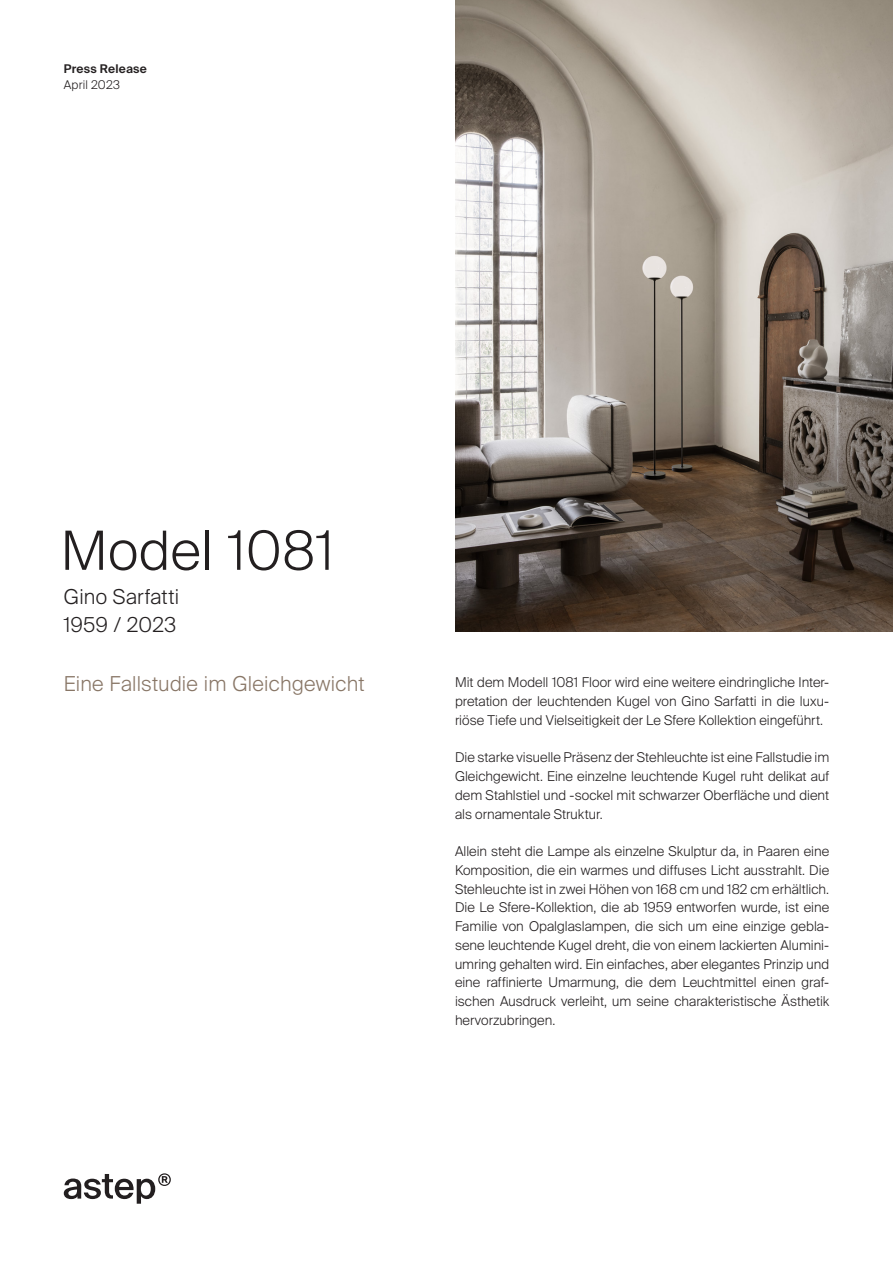
<style>
.page{position:relative;width:893px;height:1263px;background:#fff}
.page>*{position:absolute;margin:0;border:0;box-sizing:border-box;transform-origin:0 0}
.astep_sans_title_nam{font:54px "Astep Sans Light";letter-spacing:.01em;color:#231f20}
.astep_sans_intro{font:20.55px "Astep Sans Light";letter-spacing:.015em;color:#887666}
.astep_sans_intro-2{font:20.55px "Astep Sans Light";letter-spacing:.015em;color:#231f20}
.astep_sans_text{font:13.5px/18.8px "Astep Sans Light";color:#231f20;text-align:justify}
.t1{font:12px "Astep Sans Semibold";letter-spacing:.02em;color:#231f20}
.t2{font:12px "Astep Sans Light";letter-spacing:.02em;color:#231f20}
</style>
<div class="page">
<svg style="left:64px;top:1173px;width:107px;height:31px"></svg>
<img style="left:455px;top:0;width:438px;height:631px">
<p class="t1" style="left:64px;top:61px;width:85px">Press Release</p>
<p class="t2" style="left:64px;top:78px;width:58px">April 2023</p>
<p class="astep_sans_title_nam" style="left:61px;top:519px;width:275px">Model 1081</p>
<p class="astep_sans_intro-2" style="left:64px;top:584px;width:117px">Gino Sarfatti</p>
<p class="astep_sans_intro-2" style="left:64px;top:612px;width:114px">1959 / 2023</p>
<p class="astep_sans_intro" style="left:64px;top:672px;width:302px">Eine Fallstudie im Gleichgewicht</p>
<p class="astep_sans_text" style="left:455px;top:673px;width:376px">Mit dem Modell 1081 Floor wird eine weitere eindringliche Inter&shy;pretation der leuchtenden Kugel von Gino Sarfatti in die luxu&shy;riöse Tiefe und Vielseitigkeit der Le Sfere Kollektion eingeführt.</p>
<p class="astep_sans_text" style="left:455px;top:748px;width:376px">Die starke visuelle Präsenz der Stehleuchte ist eine Fallstudie im Gleichgewicht. Eine einzelne leuchtende Kugel ruht delikat auf dem Stahlstiel und -sockel mit schwarzer Oberfläche und dient als ornamentale Struktur.</p>
<p class="astep_sans_text" style="left:455px;top:842px;width:376px">Allein steht die Lampe als einzelne Skulptur da, in Paaren eine Komposition, die ein warmes und diffuses Licht ausstrahlt. Die Stehleuchte ist in zwei Höhen von 168 cm und 182 cm erhältlich.</p>
<p class="astep_sans_text" style="left:455px;top:898px;width:376px">Die Le Sfere-Kollektion, die ab 1959 entworfen wurde, ist eine Familie von Opalglaslampen, die sich um eine einzige gebla&shy;sene leuchtende Kugel dreht, die von einem lackierten Alumini&shy;umring gehalten wird. Ein einfaches, aber elegantes Prinzip und eine raffinierte Umarmung, die dem Leuchtmittel einen graf&shy;ischen Ausdruck verleiht, um seine charakteristische Ästhetik hervorzubringen.</p>
</div>
